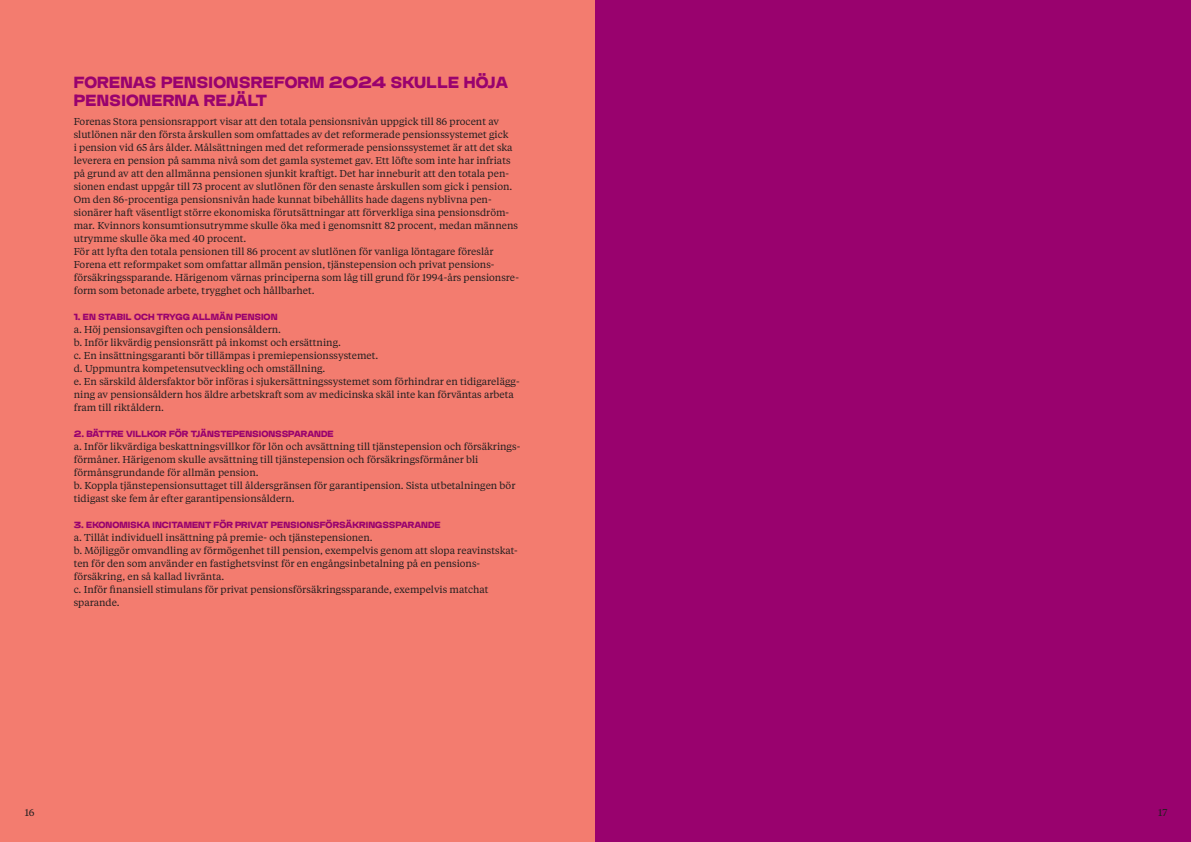
<style>
.page{position:relative;width:1191px;height:842px;background:#fff}
.page>*{position:absolute;margin:0;border:0;box-sizing:border-box;transform-origin:0 0}
.t1{font:18px/18px "Forena";letter-spacing:.01em;color:#99026e}
.t2{font:10px/13px "Tiempos Text";color:#231f20}
.t3{font:10px "Forena";color:#99026e}
</style>
<div class="page">
<div style="left:0;top:0;width:595px;height:842px;background:#f37c6f"></div>
<div style="left:595px;top:0;width:596px;height:842px;background:#99026e"></div>
<h1 class="t1" style="left:74px;top:73px;width:436px">FORENAS PENSIONSREFORM 2024 SKULLE HÖJA<br>PENSIONERNA REJÄLT</h1>
<p class="t2" style="left:74px;top:114px;width:447px">Forenas Stora pensionsrapport visar att den totala pensionsnivån uppgick till 86 procent av slutlönen när den första årskullen som omfattades av det reformerade pensionssystemet gick<br>i pension vid 65 års ålder. Målsättningen med det reformerade pensionssystemet är att det ska leverera en pension på samma nivå som det gamla systemet gav. Ett löfte som inte har infriats på grund av att den allmänna pensionen sjunkit kraftigt. Det har inneburit att den totala pen&shy;sionen endast uppgår till 73 procent av slutlönen för den senaste årskullen som gick i pension.<br>Om den 86-procentiga pensionsnivån hade kunnat bibehållits hade dagens nyblivna pen&shy;sionärer haft väsentligt större ekonomiska förutsättningar att förverkliga sina pensionsdröm&shy;mar. Kvinnors konsumtionsutrymme skulle öka med i genomsnitt 82 procent, medan männens utrymme skulle öka med 40 procent.<br>För att lyfta den totala pensionen till 86 procent av slutlönen för vanliga löntagare föreslår Forena ett reformpaket som omfattar allmän pension, tjänstepension och privat pensions&shy;försäkringssparande. Härigenom värnas principerna som låg till grund för 1994-års pensionsre&shy;form som betonade arbete, trygghet och hållbarhet.</p>
<p class="t3" style="left:74px;top:311px;width:205px">1. EN STABIL OCH TRYGG ALLMÄN PENSION</p>
<p class="t2" style="left:74px;top:322px;width:447px">a. Höj pensionsavgiften och pensionsåldern.<br>b. Inför likvärdig pensionsrätt på inkomst och ersättning.<br>c. En insättningsgaranti bör tillämpas i premiepensionssystemet.<br>d. Uppmuntra kompetensutveckling och omställning.<br>e. En särskild åldersfaktor bör införas i sjukersättningssystemet som förhindrar en tidigarelägg&shy;ning av pensionsåldern hos äldre arbetskraft som av medicinska skäl inte kan förväntas arbeta fram till riktåldern.</p>
<p class="t3" style="left:74px;top:428px;width:261px">2. BÄTTRE VILLKOR FÖR TJÄNSTEPENSIONSSPARANDE</p>
<p class="t2" style="left:74px;top:439px;width:448px">a. Inför likvärdiga beskattningsvillkor för lön och avsättning till tjänstepension och försäkrings&shy;förmåner. Härigenom skulle avsättning till tjänstepension och försäkringsförmåner bli förmånsgrundande för allmän pension.<br>b. Koppla tjänstepensionsuttaget till åldersgränsen för garantipension. Sista utbetalningen bör tidigast ske fem år efter garantipensionsåldern.</p>
<p class="t3" style="left:74px;top:519px;width:368px">3. EKONOMISKA INCITAMENT FÖR PRIVAT PENSIONSFÖRSÄKRINGSSPARANDE</p>
<p class="t2" style="left:74px;top:530px;width:446px">a. Tillåt individuell insättning på premie- och tjänstepensionen.<br>b. Möjliggör omvandling av förmögenhet till pension, exempelvis genom att slopa reavinstskat&shy;ten för den som använder en fastighetsvinst för en engångsinbetalning på en pensions&shy;försäkring, en så kallad livränta.<br>c. Inför finansiell stimulans för privat pensionsförsäkringssparande, exempelvis matchat sparande.</p>
<p class="t2" style="left:25px;top:805px;width:11px">16</p>
<p class="t2" style="left:1158px;top:805px;width:11px">17</p>
</div>
